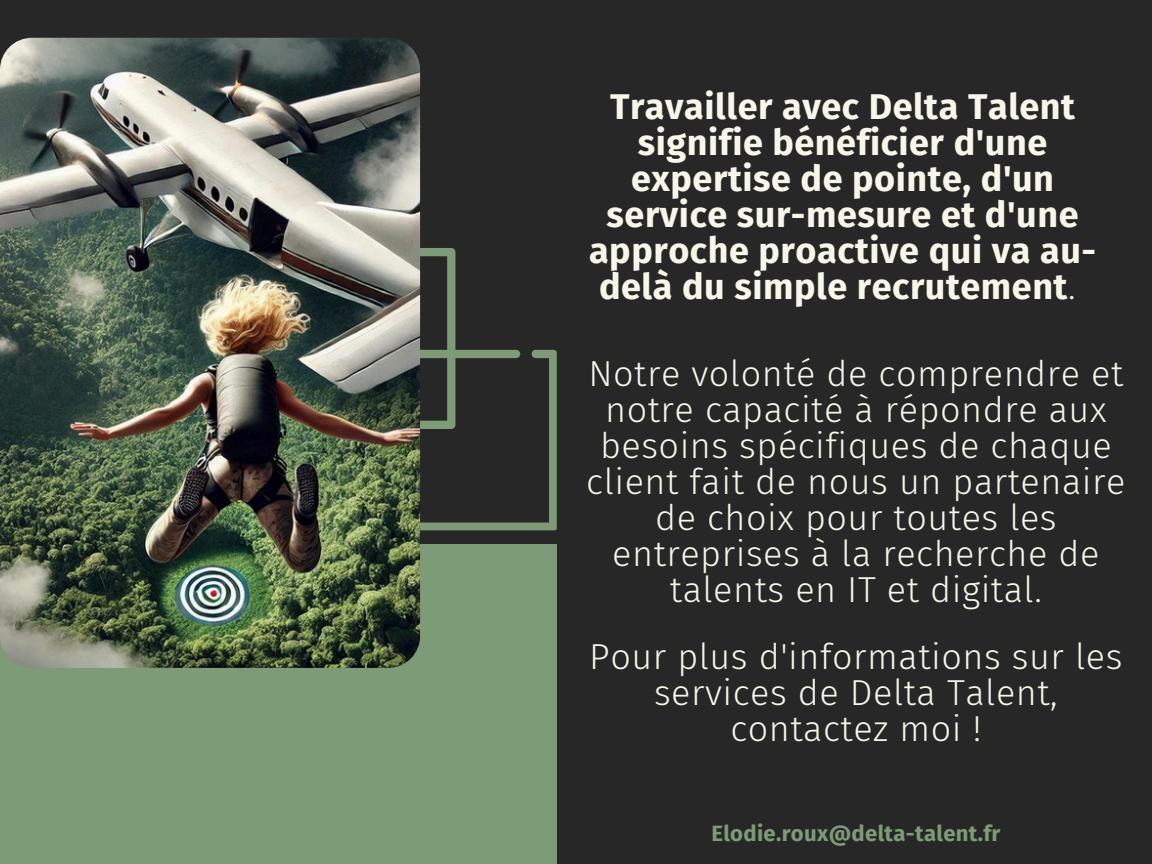
<style>
.page{position:relative;width:1152px;height:864px;background:#272727}
.page>*{position:absolute;margin:0;border:0;box-sizing:border-box;transform-origin:0 0}
.t1{font:300 36px/36px "Fira Sans";letter-spacing:.015em;color:#f6f6e9;text-align:center}
.t2{font:700 36px/36px "Fira Sans";letter-spacing:.015em;color:#f6f6e9;text-align:center}
.t3{font:700 22.05px "Fira Sans";letter-spacing:.015em;color:#7d9b76}
.s1{font-weight:300}
</style>
<div class="page">
<div style="left:0;top:544px;width:557px;height:320px;background:#7d9b76"></div>
<svg style="left:420px;top:248px;width:137px;height:282px"></svg>
<img style="left:0;top:38px;width:420px;height:630px;border-radius:32px">
<h1 class="t2" style="left:589px;top:89px;width:509px">Travailler avec Delta Talent signifie bénéficier d'une expertise de pointe, d'un service sur-mesure et d'une approche proactive qui va au&shy;delà du simple recrutement<span class="s1">.</span></h1>
<p class="t1" style="left:586px;top:356px;width:541px">Notre volonté de comprendre et notre capacité à répondre aux besoins spécifiques de chaque client fait de nous un partenaire de choix pour toutes les entreprises à la recherche de talents en IT et digital.</p>
<h1 class="t1" style="left:589px;top:639px;width:535px">Pour plus d'informations sur les services de Delta Talent, contactez moi !</h1>
<h1 class="t3" style="left:711px;top:820px;width:291px">Elodie.roux@delta-talent.fr</h1>
</div>
